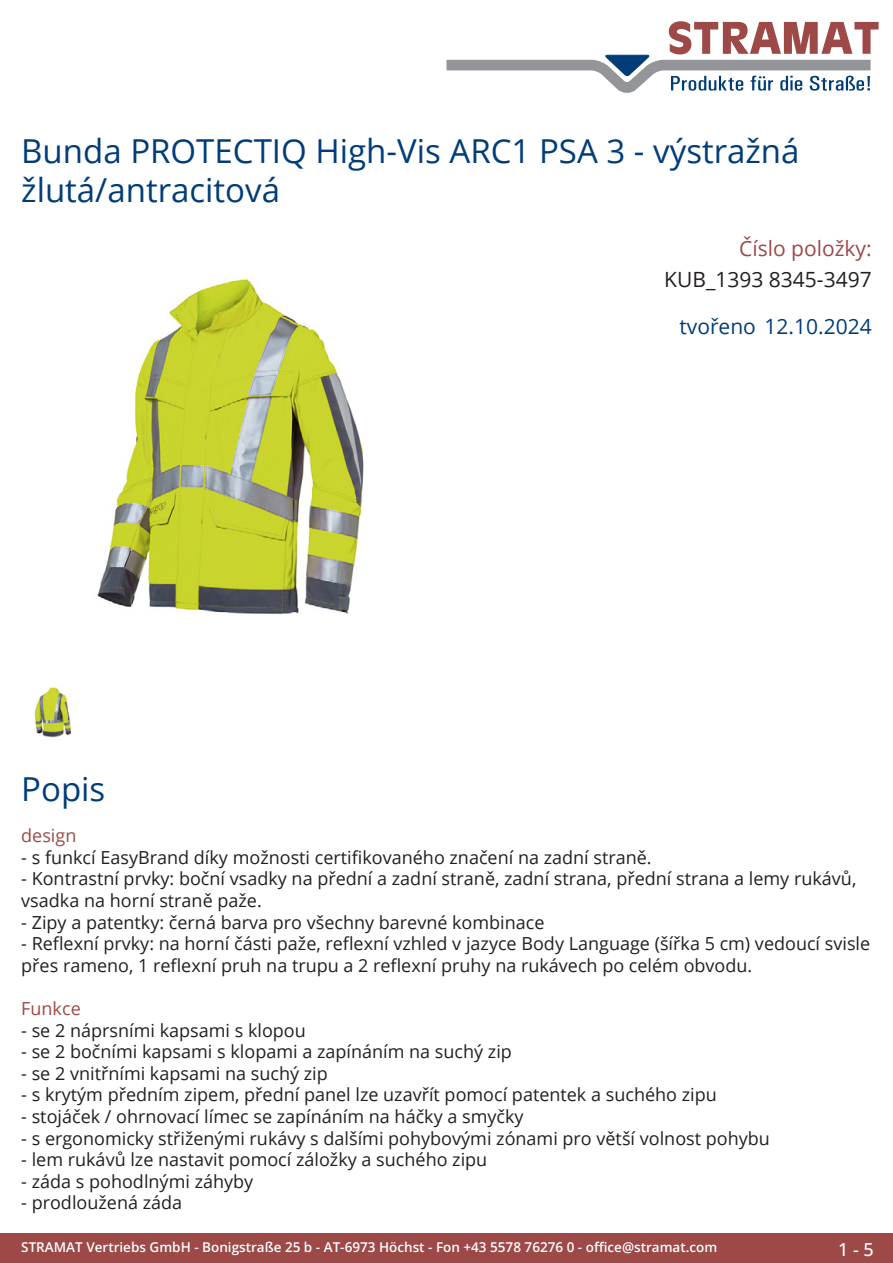
<style>
.page{position:relative;width:893px;height:1263px;background:#fff}
.page>*{position:absolute;margin:0;border:0;box-sizing:border-box;transform-origin:0 0}
.Produkttitel{font:33px/39.6px "Open Sans";color:#003d78}
.TechDaten_Inhalt{font:21px "Open Sans";color:#231f20}
.Erstellungsdatum{font:21px "Open Sans";color:#003d78}
.TechDaten_Überschrif{font:21px "Open Sans";color:#9c4948}
.Beschreibung_Text{font:18px/21.6px "Open Sans";color:#231f20}
.Beschreibung_Text-2{font:18px "Open Sans";color:#9c4948}
.t1{font:500 18px "Open Sans";color:#fff}
.t2{font:600 13.5px "Open Sans";color:#fff}
</style>
<div class="page">
<div style="left:0;top:1233px;width:893px;height:30px;background:#9c4948"></div>
<svg style="left:446px;top:21px;width:433px;height:72px"></svg>
<img style="left:97px;top:277px;width:267px;height:337px">
<img style="left:34px;top:687px;width:38px;height:51px">
<p class="Produkttitel" style="left:21px;top:130px;width:780px">Bunda PROTECTIQ High-Vis ARC1 PSA 3 - výstražná žlutá/antracitová</p>
<p class="TechDaten_Überschrif" style="left:739px;top:234px;width:134px">Číslo položky:</p>
<p class="TechDaten_Inhalt" style="left:664px;top:265px;width:209px">KUB_1393 8345-3497</p>
<p class="Erstellungsdatum" style="left:679px;top:312px;width:194px">tvořeno 12.10.2024</p>
<p class="Produkttitel" style="left:21px;top:768px;width:86px">Popis</p>
<p class="Beschreibung_Text-2" style="left:21px;top:823px;width:57px">design</p>
<p class="Beschreibung_Text" style="left:21px;top:846px;width:632px">- s funkcí EasyBrand díky možnosti certifikovaného značení na zadní straně.</p>
<p class="Beschreibung_Text" style="left:21px;top:867px;width:837px">- Kontrastní prvky: boční vsadky na přední a zadní straně, zadní strana, přední strana a lemy rukávů, vsadka na horní straně paže.</p>
<p class="Beschreibung_Text" style="left:21px;top:911px;width:525px">- Zipy a patentky: černá barva pro všechny barevné kombinace</p>
<p class="Beschreibung_Text" style="left:21px;top:932px;width:850px">- Reflexní prvky: na horní části paže, reflexní vzhled v jazyce Body Language (šířka 5 cm) vedoucí svisle přes rameno, 1 reflexní pruh na trupu a 2 reflexní pruhy na rukávech po celém obvodu.</p>
<p class="Beschreibung_Text-2" style="left:21px;top:996px;width:61px">Funkce</p>
<p class="Beschreibung_Text" style="left:21px;top:1019px;width:286px">- se 2 náprsními kapsami s klopou</p>
<p class="Beschreibung_Text" style="left:21px;top:1040px;width:492px">- se 2 bočními kapsami s klopami a zapínáním na suchý zip</p>
<p class="Beschreibung_Text" style="left:21px;top:1062px;width:308px">- se 2 vnitřními kapsami na suchý zip</p>
<p class="Beschreibung_Text" style="left:21px;top:1083px;width:697px">- s krytým předním zipem, přední panel lze uzavřít pomocí patentek a suchého zipu</p>
<p class="Beschreibung_Text" style="left:21px;top:1105px;width:504px">- stojáček / ohrnovací límec se zapínáním na háčky a smyčky</p>
<p class="Beschreibung_Text" style="left:21px;top:1127px;width:750px">- s ergonomicky střiženými rukávy s dalšími pohybovými zónami pro větší volnost pohybu</p>
<p class="Beschreibung_Text" style="left:21px;top:1148px;width:468px">- lem rukávů lze nastavit pomocí záložky a suchého zipu</p>
<p class="Beschreibung_Text" style="left:21px;top:1170px;width:234px">- záda s pohodlnými záhyby</p>
<p class="Beschreibung_Text" style="left:21px;top:1191px;width:162px">- prodloužená záda</p>
<p class="t2" style="left:21px;top:1238px;width:698px">STRAMAT Vertriebs GmbH - Bonigstraße 25 b - AT-6973 Höchst - Fon +43 5578 76276 0 - office@stramat.com</p>
<p class="t1" style="left:838px;top:1237px;width:37px">1 - 5</p>
</div>
